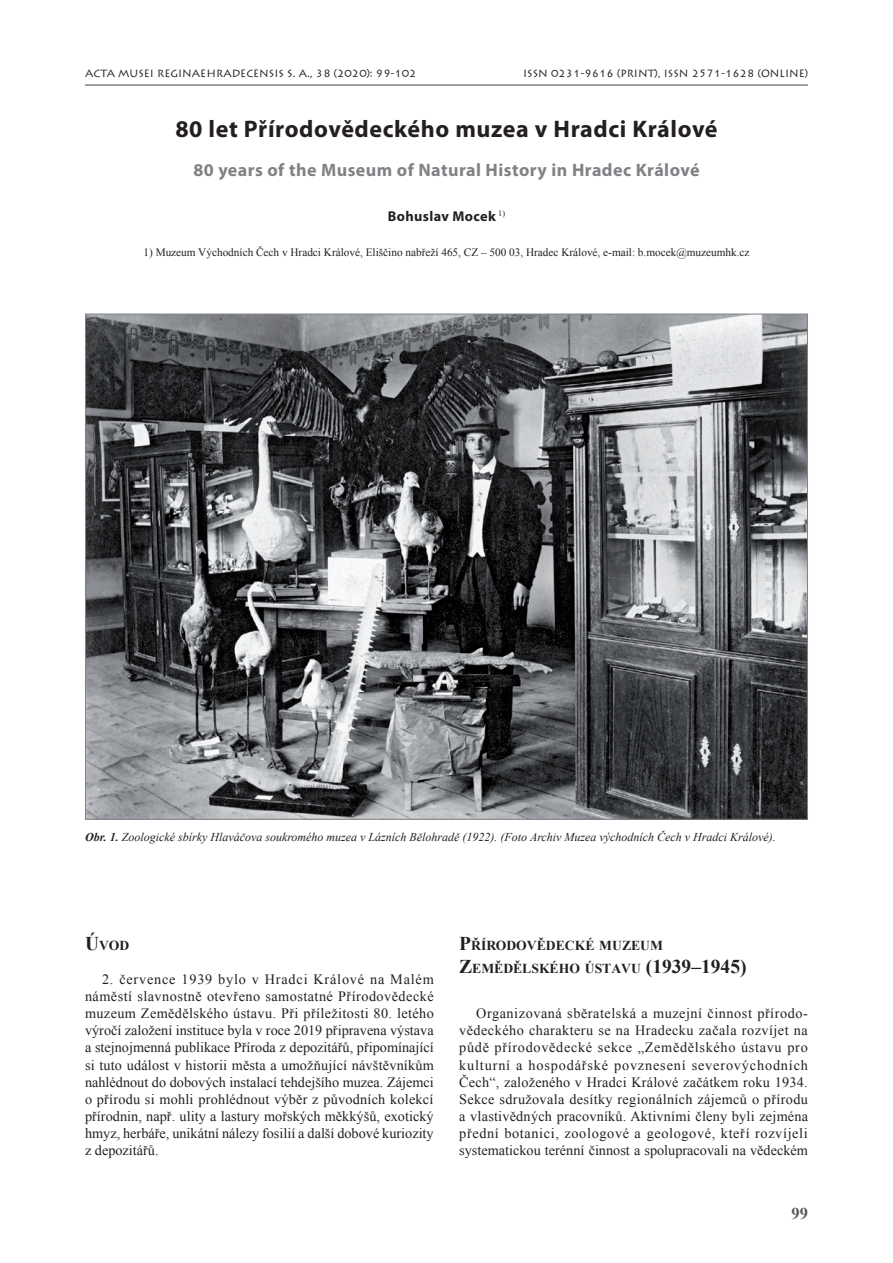
<style>
.page{position:relative;width:893px;height:1263px;background:#fff}
.page>*{position:absolute;margin:0;border:0;box-sizing:border-box;transform-origin:0 0}
.t1{font:700 24px "Myriad Pro";letter-spacing:.025em;color:#231f20}
.t2{font:700 18px "Myriad Pro";letter-spacing:.025em;color:#808285}
.t3{font:700 16.5px "Times New Roman";color:#57585a}
.t4{font:14.25px/17.1px "Times New Roman";color:#231f20;text-align:justify}
.t5{font:700 14.25px "Myriad Pro";letter-spacing:.025em;color:#231f20}
.t6{font:700 13.65px/23.4px "Times New Roman";color:#231f20}
.t7{font:italic 12px "Times New Roman";color:#231f20}
.t8{font:11.25px "Times New Roman";color:#231f20}
.t9{font:10.5px "Lithos Pro";color:#231f20}
.s1{font-weight:700}
.s2{font-size:19.5px}
</style>
<div class="page">
<hr style="left:85px;top:84px;width:723px;height:2px;background:#808285">
<img style="left:87px;top:316px;width:719px;height:502px">
<p class="t9" style="left:85px;top:67px;width:333px">ACTA MUSEI REGINAEHRADECENSIS S. A., 38 (2020): 99-102</p>
<p class="t9" style="left:523px;top:67px;width:286px">ISSN 0231-9616 (PRINT), ISSN 2571-1628 (ONLINE)</p>
<h1 class="t1" style="left:175px;top:113px;width:544px">80 let Přírodovědeckého muzea v Hradci Králové</h1>
<p class="t2" style="left:193px;top:158px;width:508px">80 years of the Museum of Natural History in Hradec Králové</p>
<p class="t5" style="left:388px;top:207px;width:119px">Bohuslav Mocek <sup>1)</sup></p>
<p class="t8" style="left:144px;top:245px;width:607px">1) Muzeum Východních Čech v Hradci Králové, Eliščino nabřeží 465, CZ – 500 03, Hradec Králové, e-mail: b.mocek@muzeumhk.cz</p>
<p class="t7" style="left:85px;top:829px;width:692px"><span class="s1">Obr. 1.</span> Zoologické sbírky Hlaváčova soukromého muzea v Lázních Bělohradě (1922). (Foto Archiv Muzea východních Čech v Hradci Králové).</p>
<p class="t6" style="left:85px;top:933px;width:46px"><span class="s2">Ú</span>VOD</p>
<p class="t4" style="left:85px;top:970px;width:350px;text-indent:17px">2. července 1939 bylo v Hradci Králové na Malém náměstí slavnostně otevřeno samostatné Přírodovědecké muzeum Zemědělského ústavu. Při příležitosti 80. letého výročí založení instituce byla v roce 2019 připravena výstava a stejnojmenná publikace Příroda z depozitářů, připomínající si tuto událost v historii města a umožňující návštěvníkům nahlédnout do dobových instalací tehdejšího muzea. Zájemci o přírodu si mohli prohlédnout výběr z původních kolekcí přírodnin, např. ulity a lastury mořských měkkýšů, exotický hmyz, herbáře, unikátní nálezy fosilií a další dobové kuriozity z depozitářů.</p>
<p class="t6" style="left:459px;top:933px;width:289px"><span class="s2">P</span>ŘÍRODOVĚDECKÉ MUZEUM<br><span class="s2">Z</span>EMĚDĚLSKÉHO ÚSTAVU <span class="s2">(1939–1945)</span></p>
<p class="t4" style="left:459px;top:1005px;width:350px;text-indent:17px">Organizovaná sběratelská a muzejní činnost přírodo&shy;vědeckého charakteru se na Hradecku začala rozvíjet na půdě přírodovědecké sekce „Zemědělského ústavu pro kulturní a hospodářské povznesení severovýchodních Čech“, založeného v Hradci Králové začátkem roku 1934.<br>Sekce sdružovala desítky regionálních zájemců o přírodu a vlastivědných pracovníků. Aktivními členy byli zejména přední botanici, zoologové a geologové, kteří rozvíjeli systematickou terénní činnost a spolupracovali na vědeckém</p>
<p class="t3" style="left:791px;top:1202px;width:18px">99</p>
</div>
